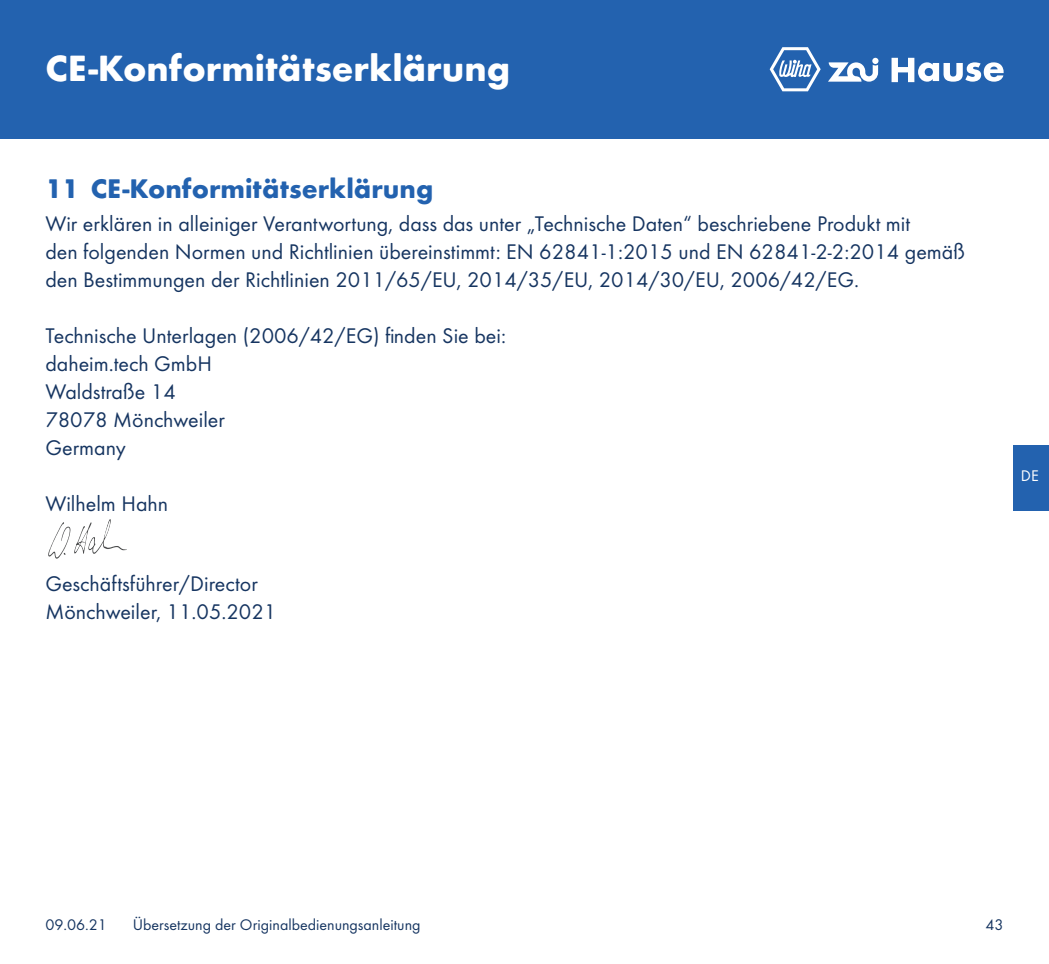
<style>
.page{position:relative;width:1049px;height:964px;background:#fff}
.page>*{position:absolute;margin:0;border:0;box-sizing:border-box;transform-origin:0 0}
.t1{font:700 38px "Futura Round";color:#fff}
.t2{font:700 28px "Futura Round";color:#2362af}
.t3{font:22px/28px "Futura Round";color:#163561}
.t4{font:16px "Futura Round";color:#163561}
.t5{font:16px "Futura Round";color:#fff}
</style>
<div class="page">
<div style="left:0;top:0;width:1049px;height:138px;background:#2362af"></div>
<svg style="left:828px;top:58px;width:50px;height:24px"></svg>
<svg style="left:891px;top:58px;width:112px;height:24px"></svg>
<svg style="left:770px;top:47px;width:51px;height:44px"></svg>
<div style="left:1013px;top:445px;width:36px;height:65px;background:#2362af"></div>
<svg style="left:48px;top:519px;width:79px;height:40px"></svg>
<h1 class="t1" style="left:45px;top:39px;width:466px">CE-Konformitätserklärung</h1>
<p class="t2" style="left:45px;top:167px;width:389px">11 CE-Konformitätserklärung</p>
<p class="t3" style="left:45px;top:208px;width:921px">Wir erklären in alleiniger Verantwortung, dass das unter „Technische Daten“ beschriebene Produkt mit<br>den folgenden Normen und Richtlinien übereinstimmt: EN 62841-1:2015 und EN 62841-2-2:2014 gemäß den Bestimmungen der Richtlinien 2011/65/EU, 2014/35/EU, 2014/30/EU, 2006/42/EG.</p>
<p class="t3" style="left:45px;top:320px;width:462px">Technische Unterlagen (2006/42/EG) finden Sie bei: daheim.tech GmbH<br>Waldstraße 14<br>78078 Mönchweiler<br>Germany</p>
<p class="t3" style="left:45px;top:489px;width:124px">Wilhelm Hahn</p>
<p class="t3" style="left:45px;top:568px;width:232px">Geschäftsführer/Director<br>Mönchweiler, 11.05.2021</p>
<p class="t5" style="left:1021px;top:464px;width:19px">DE</p>
<p class="t4" style="left:45px;top:913px;width:63px">09.06.21</p>
<p class="t4" style="left:133px;top:913px;width:289px">Übersetzung der Originalbedienungsanleitung</p>
<p class="t4" style="left:985px;top:913px;width:20px">43</p>
</div>
